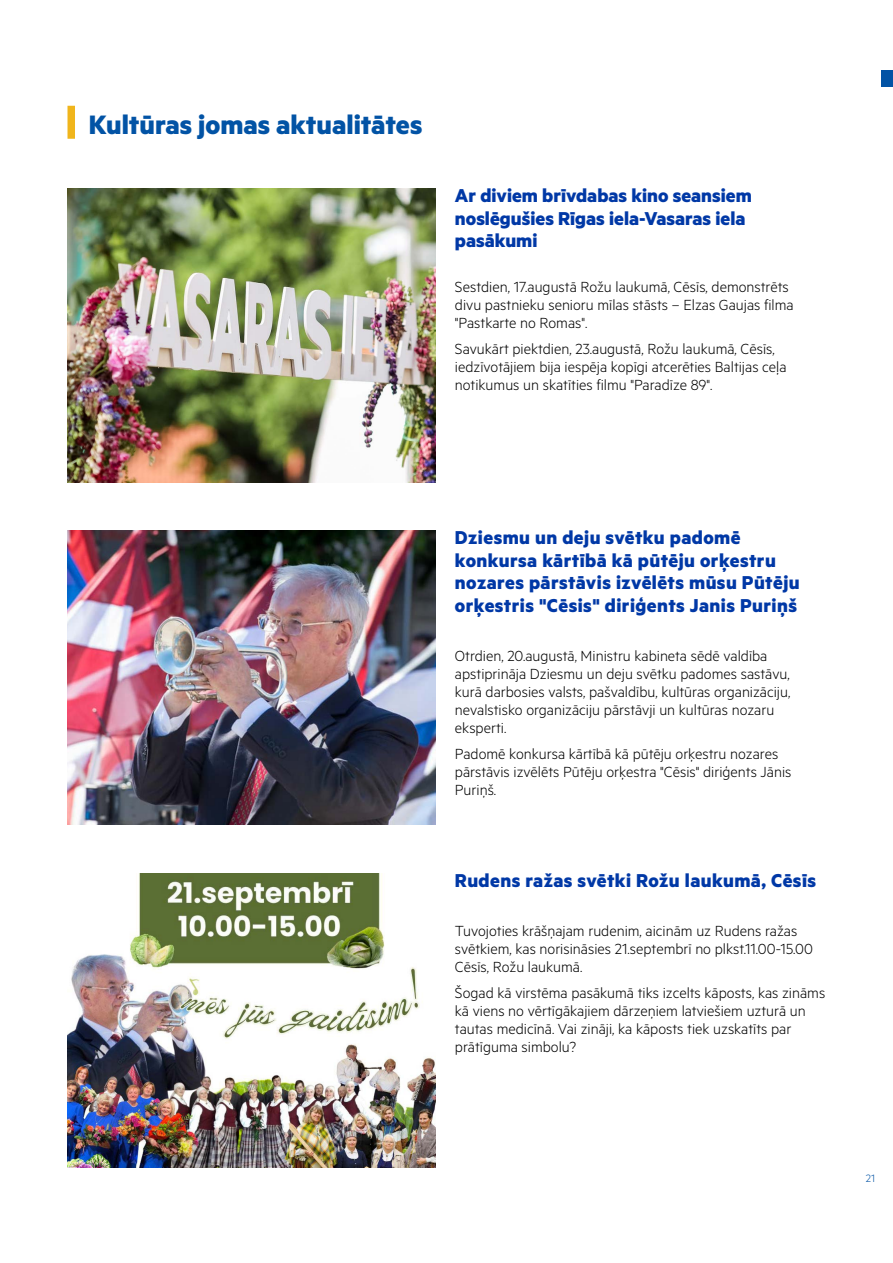
<style>
.page{position:relative;width:893px;height:1263px;background:#fff}
.page>*{position:absolute;margin:0;border:0;box-sizing:border-box;transform-origin:0 0}
.t1{font:700 30px "Metric";color:#0253a5}
.t2{font:700 21px/22.5px "Metric";letter-spacing:.02em;color:#0038a6}
.t3{font:700 21px/22.5px "Metric";color:#0038a6}
.t4{font:300 16.5px/18px "Metric";color:#000}
.t5{font:300 12px "Metric";color:#0253a5}
</style>
<div class="page">
<div style="left:881px;top:70px;width:12px;height:17px;background:#0253a5"></div>
<img style="left:68px;top:531px;width:367px;height:294px">
<div style="left:68px;top:106px;width:7px;height:33px;background:#f0b51c"></div>
<img style="left:68px;top:188px;width:367px;height:294px">
<img style="left:68px;top:873px;width:367px;height:294px">
<h1 class="t1" style="left:89px;top:106px;width:335px">Kultūras jomas aktualitātes</h1>
<p class="t3" style="left:455px;top:184px;width:298px">Ar diviem brīvdabas kino seansiem noslēgušies Rīgas iela-Vasaras iela pasākumi</p>
<p class="t4" style="left:455px;top:277px;width:340px">Sestdien, 17.augustā Rožu laukumā, Cēsīs, demonstrēts divu pastnieku senioru mīlas stāsts – Elzas Gaujas filma "Pastkarte no Romas".</p>
<p class="t4" style="left:455px;top:340px;width:333px">Savukārt piektdien, 23.augustā, Rožu laukumā, Cēsīs, iedzīvotājiem bija iespēja kopīgi atcerēties Baltijas ceļa notikumus un skatīties filmu "Paradīze 89".</p>
<p class="t2" style="left:455px;top:526px;width:346px">Dziesmu un deju svētku padomē konkursa kārtībā kā pūtēju orķestru nozares pārstāvis izvēlēts mūsu Pūtēju orķestris "Cēsis" diriģents Janis Puriņš</p>
<p class="t4" style="left:455px;top:646px;width:337px">Otrdien, 20.augustā, Ministru kabineta sēdē valdība apstiprināja Dziesmu un deju svētku padomes sastāvu, kurā darbosies valsts, pašvaldību, kultūras organizāciju, nevalstisko organizāciju pārstāvji un kultūras nozaru eksperti.</p>
<p class="t4" style="left:455px;top:744px;width:338px">Padomē konkursa kārtībā kā pūtēju orķestru nozares pārstāvis izvēlēts Pūtēju orķestra "Cēsis" diriģents Jānis<br>Puriņš.</p>
<p class="t2" style="left:455px;top:868px;width:363px">Rudens ražas svētki Rožu laukumā, Cēsīs</p>
<p class="t4" style="left:455px;top:921px;width:359px">Tuvojoties krāšņajam rudenim, aicinām uz Rudens ražas svētkiem, kas norisināsies 21.septembrī no plkst.11.00-15.00<br>Cēsīs, Rožu laukumā.</p>
<p class="t4" style="left:455px;top:983px;width:372px">Šogad kā virstēma pasākumā tiks izcelts kāposts, kas zināms kā viens no vērtīgākajiem dārzeņiem latviešiem uzturā un tautas medicīnā. Vai zināji, ka kāposts tiek uzskatīts par prātīguma simbolu?</p>
<p class="t5" style="left:866px;top:1171px;width:11px">21</p>
</div>
